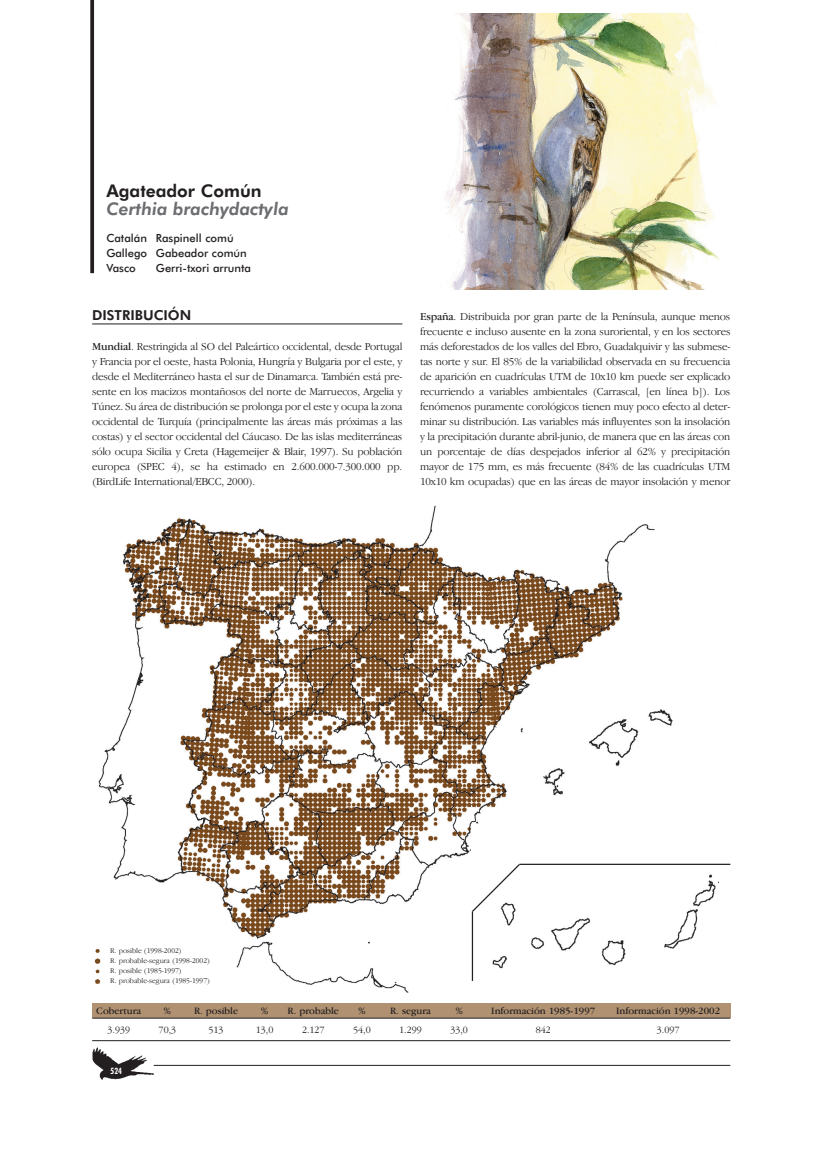
<style>
.page{position:relative;width:819px;height:1156px;background:#fff}
.page>*{position:absolute;margin:0;border:0;box-sizing:border-box;transform-origin:0 0}
.t1{font:italic 800 17.5px "Futura BT";color:#6c6d70}
.t2{font:800 17.5px "Futura BT";color:#231f20}
.t3{font:800 13.75px "Futura BT";color:#231f20}
.t4{font:500 11.25px/15px "Futura BT";color:#231f20}
.t5{font:300 11px/15px "Garamond IT Cby BT";letter-spacing:-.015em;color:#231f20;text-align:justify}
.t6{font:10px "Garamond IT Cby BT";color:#231f20}
.t7{font:300 10px "Garamond IT Cby BT";color:#231f20}
.t8{font:700 condensed 8.75px "Futura BT";color:#fff}
.t9{font:300 7.5px/10px "Garamond IT Cby BT";color:#231f20}
.s1{font-weight:400}
</style>
<div class="page">
<img style="left:98px;top:505px;width:620px;height:487px">
<div style="left:92px;top:1002px;width:638px;height:15px;background:#b09171"></div>
<hr style="left:92px;top:1017px;width:638px;height:1px;background:#231f20">
<hr style="left:92px;top:1040px;width:638px;height:1px;background:#231f20">
<img style="left:94px;top:944px;width:14px;height:41px">
<hr style="left:472px;top:911px;width:1px;height:69px;background:#231f20">
<svg style="left:470px;top:862px;width:51px;height:51px"></svg>
<hr style="left:519px;top:863px;width:211px;height:1px;background:#231f20">
<hr style="left:92px;top:323px;width:310px;height:1px;background:#231f20">
<img style="left:445px;top:13px;width:274px;height:276px">
<svg style="left:90px;top:0;width:4px;height:273px"></svg>
<img style="left:92px;top:1047px;width:68px;height:33px">
<hr style="left:154px;top:1064px;width:576px;height:1px;background:#231f20">
<h1 class="t2" style="left:106px;top:184px;width:157px">Agateador Común</h1>
<h1 class="t1" style="left:106px;top:202px;width:184px">Certhia brachydactyla</h1>
<p class="t4" style="left:106px;top:232px;width:142px">Catalán Raspinell comú<br>Gallego Gabeador común<br>Vasco</p>
<p class="t4" style="left:156px;top:262px;width:97px">Gerri-txori arrunta</p>
<p class="t3" style="left:92px;top:309px;width:101px">DISTRIBUCIÓN</p>
<p class="t5" style="left:92px;top:340px;width:312px"><span class="s1">Mundial</span>. Restringida al SO del Paleártico occidental, desde Portugal y Francia por el oeste, hasta Polonia, Hungría y Bulgaria por el este, y desde el Mediterráneo hasta el sur de Dinamarca. También está pre&shy;sente en los macizos montañosos del norte de Marruecos, Argelia y Túnez. Su área de distribución se prolonga por el este y ocupa la zona occidental de Turquía (principalmente las áreas más próximas a las costas) y el sector occidental del Cáucaso. De las islas mediterráneas sólo ocupa Sicilia y Creta (Hagemeijer &amp; Blair, 1997). Su población europea (SPEC 4), se ha estimado en 2.600.000-7.300.000 pp. (BirdLife International/EBCC, 2000).</p>
<p class="t5" style="left:420px;top:310px;width:312px"><span class="s1">España</span>. Distribuida por gran parte de la Península, aunque menos frecuente e incluso ausente en la zona suroriental, y en los sectores más deforestados de los valles del Ebro, Guadalquivir y las submese&shy;tas norte y sur. El 85% de la variabilidad observada en su frecuencia de aparición en cuadrículas UTM de 10x10 km puede ser explicado recurriendo a variables ambientales (Carrascal, [en línea b]). Los fenómenos puramente corológicos tienen muy poco efecto al deter&shy;minar su distribución. Las variables más influyentes son la insolación y la precipitación durante abril-junio, de manera que en las áreas con un porcentaje de días despejados inferior al 62% y precipitación mayor de 175 mm, es más frecuente (84% de las cuadrículas UTM 10x10 km ocupadas) que en las áreas de mayor insolación y menor</p>
<p class="t9" style="left:110px;top:946px;width:101px">R. posible (1998-2002)<br>R. probable-segura (1998-2002)<br>R. posible (1985-1997)<br>R. probable-segura (1985-1997)</p>
<p class="t6" style="left:96px;top:1007px;width:46px">Cobertura</p>
<p class="t7" style="left:107px;top:1025px;width:24px">3.939</p>
<p class="t8" style="left:110px;top:1066px;width:13px">524</p>
<p class="t6" style="left:164px;top:1007px;width:9px">%</p>
<p class="t7" style="left:159px;top:1025px;width:19px">70,3</p>
<p class="t6" style="left:194px;top:1007px;width:46px">R. posible</p>
<p class="t7" style="left:208px;top:1025px;width:17px">513</p>
<p class="t6" style="left:261px;top:1007px;width:9px">%</p>
<p class="t7" style="left:256px;top:1025px;width:19px">13,0</p>
<p class="t6" style="left:287px;top:1007px;width:53px">R. probable</p>
<p class="t7" style="left:302px;top:1025px;width:24px">2.127</p>
<p class="t6" style="left:358px;top:1007px;width:9px">%</p>
<p class="t7" style="left:353px;top:1025px;width:19px">54,0</p>
<p class="t6" style="left:390px;top:1007px;width:42px">R. segura</p>
<p class="t7" style="left:399px;top:1025px;width:24px">1.299</p>
<p class="t6" style="left:455px;top:1007px;width:9px">%</p>
<p class="t7" style="left:450px;top:1025px;width:19px">33,0</p>
<p class="t6" style="left:491px;top:1007px;width:105px">Información 1985-1997</p>
<p class="t7" style="left:535px;top:1025px;width:17px">842</p>
<p class="t6" style="left:616px;top:1007px;width:105px">Información 1998-2002</p>
<p class="t7" style="left:656px;top:1025px;width:24px">3.097</p>
</div>
